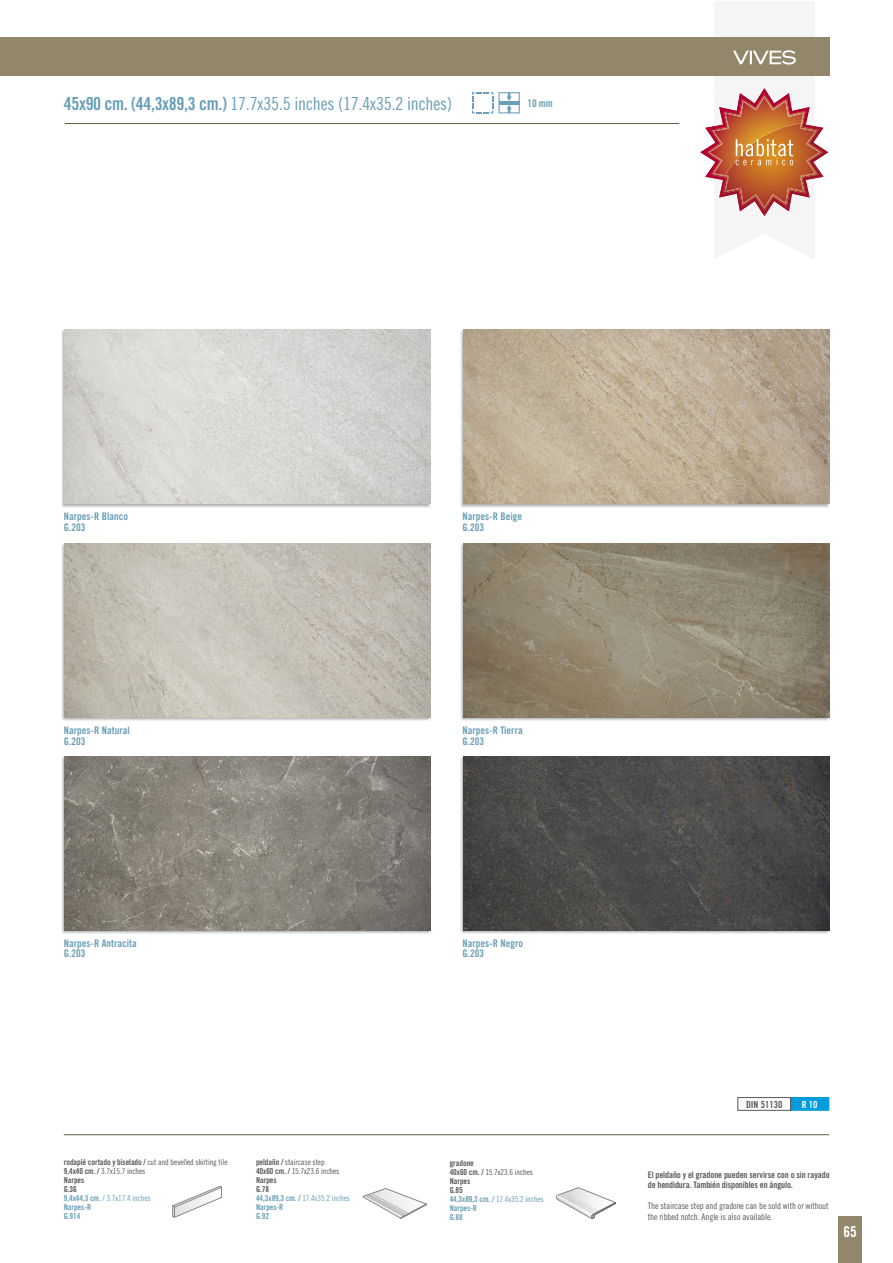
<style>
.page{position:relative;width:893px;height:1263px;background:#fff}
.page>*{position:absolute;margin:0;border:0;box-sizing:border-box;transform-origin:0 0}
.t1{font:18px "Trade Gothic Cond Eighteen";letter-spacing:-.01em;color:#699fb7}
.t2{font:15px "Trade Gothic Bold Cond Twenty";color:#fff}
.t3{font:10.5px/10.5px "Trade Gothic Bold Cond Twenty";color:#699fb7}
.t4{font:9.75px "Trade Gothic Bold Cond Twenty";color:#58595b}
.t5{font:9.75px "Trade Gothic Bold Cond Twenty";color:#fff}
.t6{font:9px/10.5px "Trade Gothic Bold Cond Twenty";letter-spacing:-.01em;color:#58595b}
.t7{font:9px/10.5px "Trade Gothic Cond Eighteen";letter-spacing:-.01em;color:#58595b}
.t8{font:8.25px/9px "Trade Gothic Cond Eighteen";letter-spacing:-.01em;color:#58595b}
.t9{font:8.25px "Trade Gothic Cond Eighteen";letter-spacing:-.01em;color:#699fb7}
.t10{font:8.25px/9px "Trade Gothic Bold Cond Twenty";letter-spacing:-.01em;color:#58595b}
.t11{font:8.25px/9px "Trade Gothic Bold Cond Twenty";letter-spacing:-.01em;color:#699fb7}
.s1{font-family:"Trade Gothic Bold Cond Twenty"}
</style>
<div class="page">
<div style="left:0;top:38px;width:829px;height:38px;background:#92876b"></div>
<div style="left:838px;top:1216px;width:24px;height:47px;background:#92876b"></div>
<hr style="left:65px;top:123px;width:614px;height:1px;background:#5c6141">
<img style="left:61px;top:329px;width:370px;height:179px">
<img style="left:65px;top:330px;width:366px;height:174px">
<img style="left:61px;top:543px;width:369px;height:178px">
<img style="left:65px;top:543px;width:366px;height:175px">
<img style="left:61px;top:756px;width:370px;height:178px">
<img style="left:65px;top:756px;width:366px;height:174px">
<img style="left:460px;top:329px;width:370px;height:179px">
<img style="left:463px;top:330px;width:366px;height:174px">
<img style="left:460px;top:543px;width:370px;height:178px">
<img style="left:463px;top:543px;width:366px;height:175px">
<img style="left:460px;top:756px;width:370px;height:178px">
<img style="left:463px;top:756px;width:366px;height:174px">
<svg style="left:363px;top:1188px;width:63px;height:30px"></svg>
<svg style="left:172px;top:1186px;width:50px;height:31px"></svg>
<svg style="left:557px;top:1187px;width:59px;height:32px"></svg>
<hr style="left:64px;top:1134px;width:765px;height:1px;background:#5c6141">
<svg style="left:472px;top:92px;width:48px;height:21px"></svg>
<svg style="left:700px;top:37px;width:128px;height:180px"></svg>
<div style="left:790px;top:1097px;width:39px;height:13px;background:#009cdd"></div>
<div style="left:790px;top:1097px;width:39px;height:14px;border:1px solid #009cdd"></div>
<div style="left:737px;top:1097px;width:54px;height:14px;border:1px solid #58595b"></div>
<h1 class="t1" style="left:64px;top:93px;width:390px"><span class="s1">45x90 cm. (44,3x89,3 cm.)</span> 17.7x35.5 inches (17.4x35.2 inches)</h1>
<p class="t3" style="left:528px;top:98px;width:27px">10 mm</p>
<p class="t3" style="left:64px;top:511px;width:66px">Narpes-R Blanco<br>G.203</p>
<p class="t3" style="left:462px;top:511px;width:61px">Narpes-R Beige<br>G.203</p>
<p class="t3" style="left:64px;top:725px;width:68px">Narpes-R Natural<br>G.203</p>
<p class="t3" style="left:462px;top:725px;width:62px">Narpes-R Tierra<br>G.203</p>
<p class="t3" style="left:64px;top:938px;width:75px">Narpes-R Antracita<br>G.203</p>
<p class="t3" style="left:462px;top:938px;width:62px">Narpes-R Negro<br>G.203</p>
<p class="t4" style="left:746px;top:1098px;width:38px">DIN 51130</p>
<p class="t5" style="left:802px;top:1098px;width:17px">R 10</p>
<p class="t8" style="left:64px;top:1158px;width:165px"><span class="s1">rodapié cortado y biselado /</span> cut and bevelled skirting tile<br><span class="s1">9,4x40 cm. /</span> 3.7x15.7 inches</p>
<p class="t10" style="left:64px;top:1176px;width:22px">Narpes<br>G.36</p>
<p class="t9" style="left:64px;top:1193px;width:88px"><span class="s1">9,4x44,3 cm.</span> / 3.7x17.4 inches</p>
<p class="t11" style="left:64px;top:1203px;width:29px">Narpes-R<br>G.914</p>
<p class="t8" style="left:256px;top:1158px;width:85px"><span class="s1">peldaño /</span> staircase step<br><span class="s1">40x60 cm. /</span> 15.7x23.6 inches</p>
<p class="t10" style="left:256px;top:1176px;width:22px">Narpes<br>G.78</p>
<p class="t9" style="left:256px;top:1193px;width:96px"><span class="s1">44,3x89,3 cm. /</span> 17.4x35.2 inches</p>
<p class="t11" style="left:256px;top:1203px;width:29px">Narpes-R<br>G.92</p>
<p class="t10" style="left:450px;top:1158px;width:26px">gradone</p>
<p class="t8" style="left:450px;top:1167px;width:85px"><span class="s1">40x60 cm. /</span> 15.7x23.6 inches</p>
<p class="t10" style="left:450px;top:1176px;width:22px">Narpes<br>G.85</p>
<p class="t9" style="left:450px;top:1194px;width:96px"><span class="s1">44,3x89,3 cm. /</span> 17.4x35.2 inches</p>
<p class="t11" style="left:450px;top:1203px;width:29px">Narpes-R<br>G.88</p>
<p class="t6" style="left:648px;top:1169px;width:183px">El peldaño y el gradone pueden servirse con o sin rayado de hendidura. También disponibles en ángulo.</p>
<p class="t7" style="left:648px;top:1201px;width:182px">The staircase step and gradone can be sold with or without the ribbed notch. Angle is also available.</p>
<h2 class="t2" style="left:844px;top:1222px;width:15px">65</h2>
</div>
